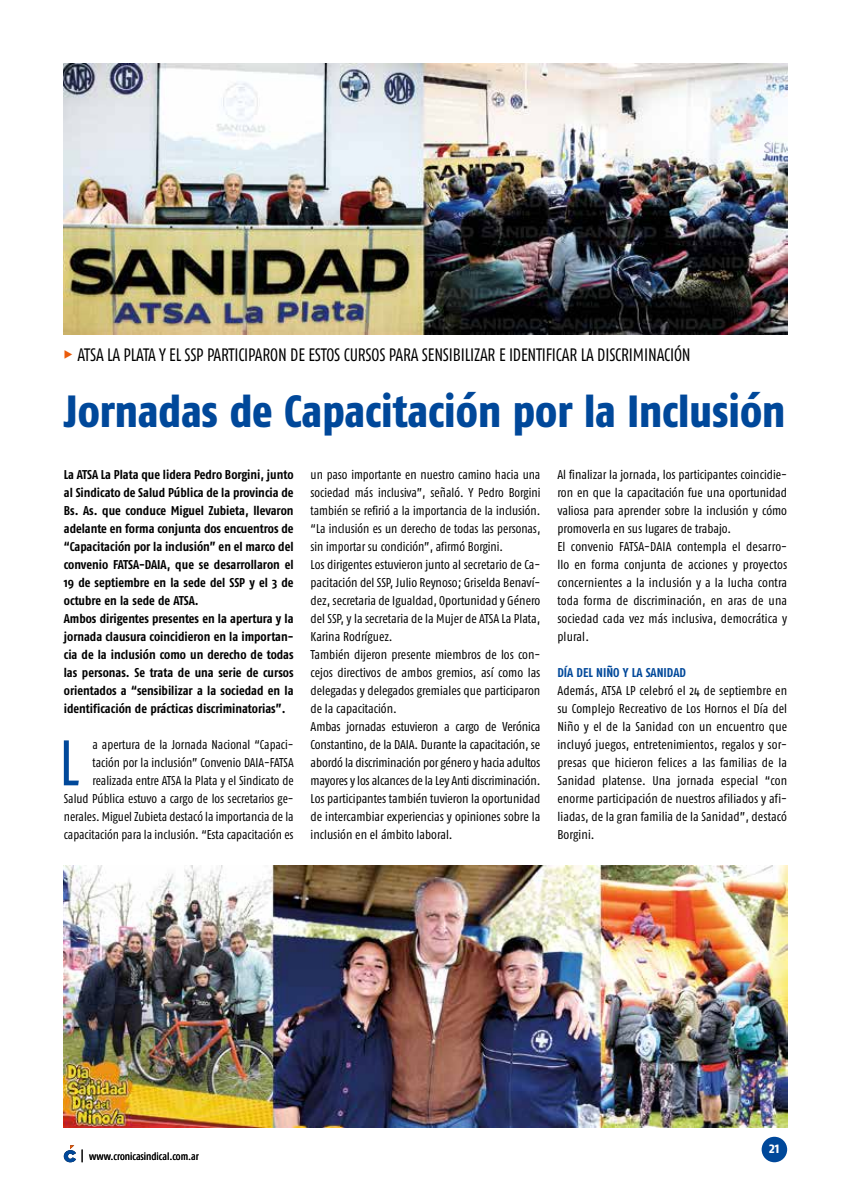
<style>
.page{position:relative;width:851px;height:1191px;background:#fff}
.page>*{position:absolute;margin:0;border:0;box-sizing:border-box;transform-origin:0 0}
.t1{font:64.2px "Fago Co";color:#00489a}
.t2{font:800 45px "Fago Co";color:#00489a}
.t3{font:18px "Fago Co Lf";letter-spacing:-.01em;color:#000;scale:.94 1}
.t4{font:700 15px "Fago Co";color:#fff}
.t5{font:12.75px/18px "Fago Co";color:#000}
.t6{font:700 12.75px/18px "Fago Co";color:#000}
.t7{font:700 12.75px "Fago Co";color:#00489a}
.t8{font:10.5px "Fago Co";color:#000}
.s1{font-family:"Fago Co Extra Bold Caps Exp";color:#ea5b0b}
</style>
<div class="page">
<div style="left:761px;top:1136px;width:26px;height:26px;background:#00489a;border-radius:50%"></div>
<svg style="left:64px;top:1145px;width:12px;height:17px"></svg>
<svg style="left:82px;top:1149px;width:1px;height:13px"></svg>
<img style="left:64px;top:64px;width:723px;height:271px">
<img style="left:64px;top:865px;width:723px;height:262px">
<h3 class="t3" style="left:64px;top:344px;width:668px"><span class="s1">%</span> ATSA LA PLATA Y EL SSP PARTICIPARON DE ESTOS CURSOS PARA SENSIBILIZAR E IDENTIFICAR LA DISCRIMINACIÓN</h3>
<h2 class="t2" style="left:64px;top:384px;width:723px">Jornadas de Capacitación por la Inclusión</h2>
<p class="t6" style="left:64px;top:465px;width:231px">La ATSA La Plata que lidera Pedro Borgini, junto al Sindicato de Salud Pública de la provincia de Bs. As. que conduce Miguel Zubieta, llevaron adelante en forma conjunta dos encuentros de “Capacitación por la inclusión” en el marco del convenio FATSA-DAIA, que se desarrollaron el 19 de septiembre en la sede del SSP y el 3 de octubre en la sede de ATSA.<br>Ambos dirigentes presentes en la apertura y la jornada clausura coincidieron en la importan&shy;cia de la inclusión como un derecho de todas las personas. Se trata de una serie de cursos orientados a “sensibilizar a la sociedad en la identificación de prácticas discriminatorias”.</p>
<h1 class="t1" style="left:59px;top:726px;width:22px">L</h1>
<p class="t5" style="left:310px;top:465px;width:231px">un paso importante en nuestro camino hacia una sociedad más inclusiva”, señaló. Y Pedro Borgini también se refirió a la importancia de la inclusión. “La inclusión es un derecho de todas las personas, sin importar su condición”, afirmó Borgini.<br>Los dirigentes estuvieron junto al secretario de Ca&shy;pacitación del SSP, Julio Reynoso; Griselda Benaví&shy;dez, secretaria de Igualdad, Oportunidad y Género del SSP, y la secretaria de la Mujer de ATSA La Plata, Karina Rodríguez.<br>También dijeron presente miembros de los con&shy;cejos directivos de ambos gremios, así como las delegadas y delegados gremiales que participaron de la capacitación.<br>Ambas jornadas estuvieron a cargo de Verónica Constantino, de la DAIA. Durante la capacitación, se abordó la discriminación por género y hacia adultos mayores y los alcances de la Ley Anti discriminación.<br>Los participantes también tuvieron la oportunidad de intercambiar experiencias y opiniones sobre la inclusión en el ámbito laboral.</p>
<p class="t5" style="left:557px;top:466px;width:231px">Al finalizar la jornada, los participantes coincidie&shy;ron en que la capacitación fue una oportunidad valiosa para aprender sobre la inclusión y cómo promoverla en sus lugares de trabajo.<br>El convenio FATSA-DAIA contempla el desarro&shy;llo en forma conjunta de acciones y proyectos concernientes a la inclusión y a la lucha contra toda forma de discriminación, en aras de una sociedad cada vez más inclusiva, democrática y plural.</p>
<p class="t7" style="left:557px;top:665px;width:130px">DÍA DEL NIÑO Y LA SANIDAD</p>
<p class="t5" style="left:557px;top:682px;width:231px;text-align:justify">Además, ATSA LP celebró el 24 de septiembre en su Complejo Recreativo de Los Hornos el Día del Niño y el de la Sanidad con un encuentro que incluyó juegos, entretenimientos, regalos y sor&shy;presas que hicieron felices a las familias de la Sanidad platense. Una jornada especial “con enorme participación de nuestros afiliados y afi&shy;liadas, de la gran familia de la Sanidad”, destacó Borgini.</p>
<p class="t5" style="left:64px;top:735px;width:231px;text-align:right">a apertura de la Jornada Nacional “Capaci&shy;tación por la inclusión” Convenio DAIA-FATSA realizada entre ATSA la Plata y el Sindicato de<br>Salud Pública estuvo a cargo de los secretarios ge&shy;nerales. Miguel Zubieta destacó la importancia de la capacitación para la inclusión. “Esta capacitación es</p>
<p class="t8" style="left:89px;top:1150px;width:111px">www.cronicasindical.com.ar</p>
<p class="t4" style="left:769px;top:1139px;width:12px">21</p>
</div>
